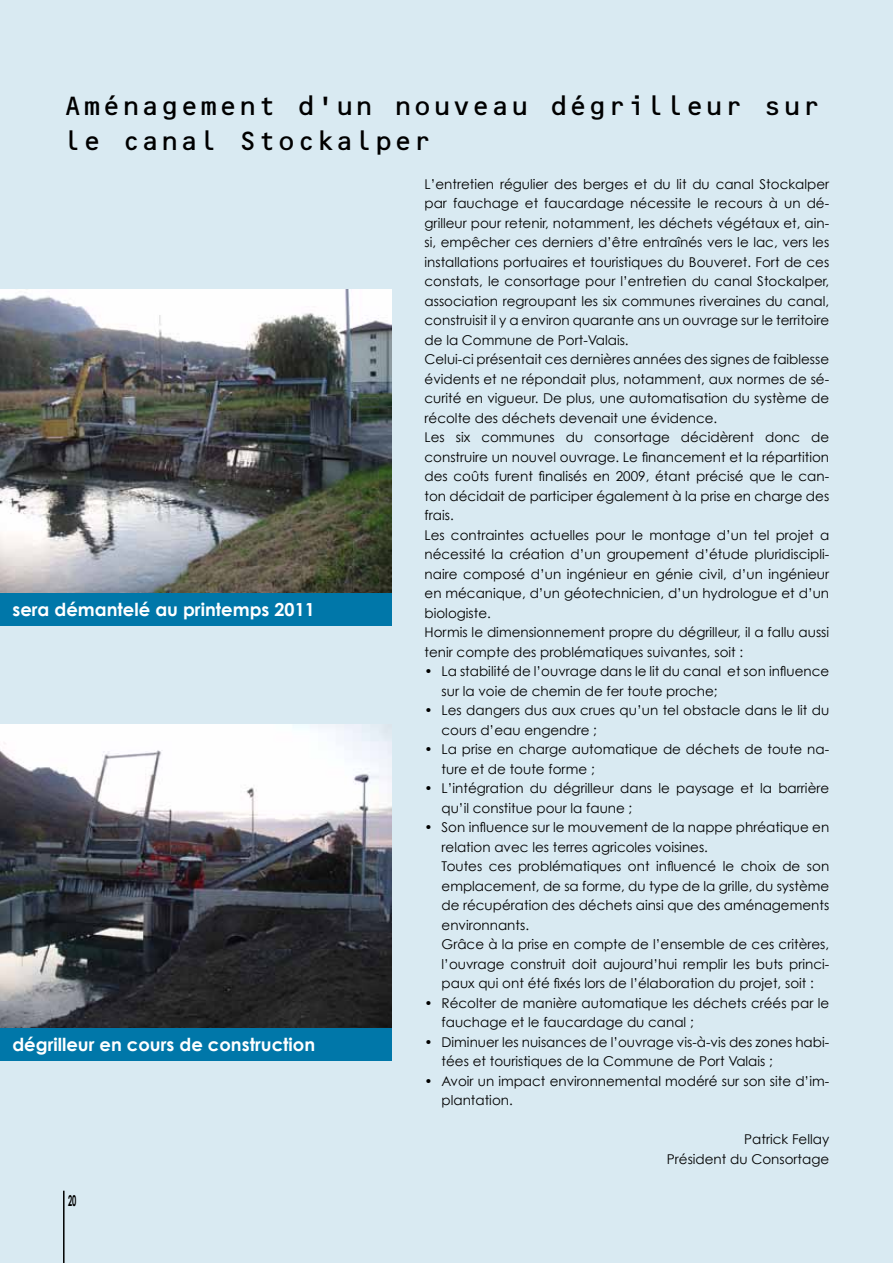
<style>
.page{position:relative;width:893px;height:1263px;background:#d9eaf2}
.page>*{position:absolute;margin:0;border:0;box-sizing:border-box;transform-origin:0 0}
.t1{font:27px/34.5px "OCRB Alternate";color:#000}
.t2{font:700 18px "Century Gothic";color:#fff}
.t3{font:700 15px "Century Gothic";color:#000;scale:.5 1}
.t4{font:13.5px/19.5px "Century Gothic";color:#000}
</style>
<div class="page">
<hr style="left:63px;top:1191px;width:2px;height:72px;background:#000">
<img style="left:0;top:290px;width:391px;height:303px">
<img style="left:0;top:725px;width:391px;height:303px">
<div style="left:0;top:593px;width:391px;height:33px;background:#0077a9"></div>
<div style="left:0;top:1028px;width:391px;height:33px;background:#0077a9"></div>
<h1 class="t1" style="left:63px;top:89px;width:760px">Aménagement d’un nouveau dégrilleur sur le canal Stockalper</h1>
<h2 class="t2" style="left:12px;top:598px;width:304px">sera démantelé au printemps 2011</h2>
<h2 class="t2" style="left:12px;top:1033px;width:304px">dégrilleur en cours de construction</h2>
<p class="t3" style="left:68px;top:1191px;width:18px">20</p>
<p class="t4" style="left:425px;top:174px;width:406px">L’entretien régulier des berges et du lit du canal Stockalper par fauchage et faucardage nécessite le recours à un dé&shy;grilleur pour retenir, notamment, les déchets végétaux et, ain&shy;si, empêcher ces derniers d’être entraînés vers le lac, vers les installations portuaires et touristiques du Bouveret. Fort de ces constats, le consortage pour l’entretien du canal Stockalper, association regroupant les six communes riveraines du canal, construisit il y a environ quarante ans un ouvrage sur le territoire de la Commune de Port-Valais.<br>Celui-ci présentait ces dernières années des signes de faiblesse évidents et ne répondait plus, notamment, aux normes de sé&shy;curité en vigueur. De plus, une automatisation du système de récolte des déchets devenait une évidence.<br>Les six communes du consortage décidèrent donc de construire un nouvel ouvrage. Le financement et la répartition des coûts furent finalisés en 2009, étant précisé que le can&shy;ton décidait de participer également à la prise en charge des frais.<br>Les contraintes actuelles pour le montage d’un tel projet a nécessité la création d’un groupement d’étude pluridiscipli&shy;naire composé d’un ingénieur en génie civil, d’un ingénieur en mécanique, d’un géotechnicien, d’un hydrologue et d’un biologiste.<br>Hormis le dimensionnement propre du dégrilleur, il a fallu aussi tenir compte des problématiques suivantes, soit :</p>
<p class="t4" style="left:442px;top:661px;width:389px;text-indent:-17px">• La stabilité de l’ouvrage dans le lit du canal et son influence sur la voie de chemin de fer toute proche;</p>
<p class="t4" style="left:442px;top:700px;width:389px;text-indent:-17px">• Les dangers dus aux crues qu’un tel obstacle dans le lit du cours d’eau engendre ;</p>
<p class="t4" style="left:442px;top:739px;width:389px;text-indent:-17px">• La prise en charge automatique de déchets de toute na&shy;ture et de toute forme ;</p>
<p class="t4" style="left:442px;top:778px;width:389px;text-indent:-17px">• L’intégration du dégrilleur dans le paysage et la barrière qu’il constitue pour la faune ;</p>
<p class="t4" style="left:442px;top:817px;width:389px;text-indent:-17px">• Son influence sur le mouvement de la nappe phréatique en relation avec les terres agricoles voisines.<br>Toutes ces problématiques ont influencé le choix de son emplacement, de sa forme, du type de la grille, du système de récupération des déchets ainsi que des aménagements environnants.<br>Grâce à la prise en compte de l’ensemble de ces critères, l’ouvrage construit doit aujourd’hui remplir les buts princi&shy;paux qui ont été fixés lors de l’élaboration du projet, soit :</p>
<p class="t4" style="left:442px;top:993px;width:389px;text-indent:-17px">• Récolter de manière automatique les déchets créés par le fauchage et le faucardage du canal ;</p>
<p class="t4" style="left:442px;top:1032px;width:389px;text-indent:-17px">• Diminuer les nuisances de l’ouvrage vis-à-vis des zones habi&shy;tées et touristiques de la Commune de Port Valais ;</p>
<p class="t4" style="left:442px;top:1071px;width:389px;text-indent:-17px">• Avoir un impact environnemental modéré sur son site d’im&shy;plantation.</p>
<p class="t4" style="left:667px;top:1129px;width:164px;text-align:right">Patrick Fellay<br>Président du Consortage</p>
</div>
